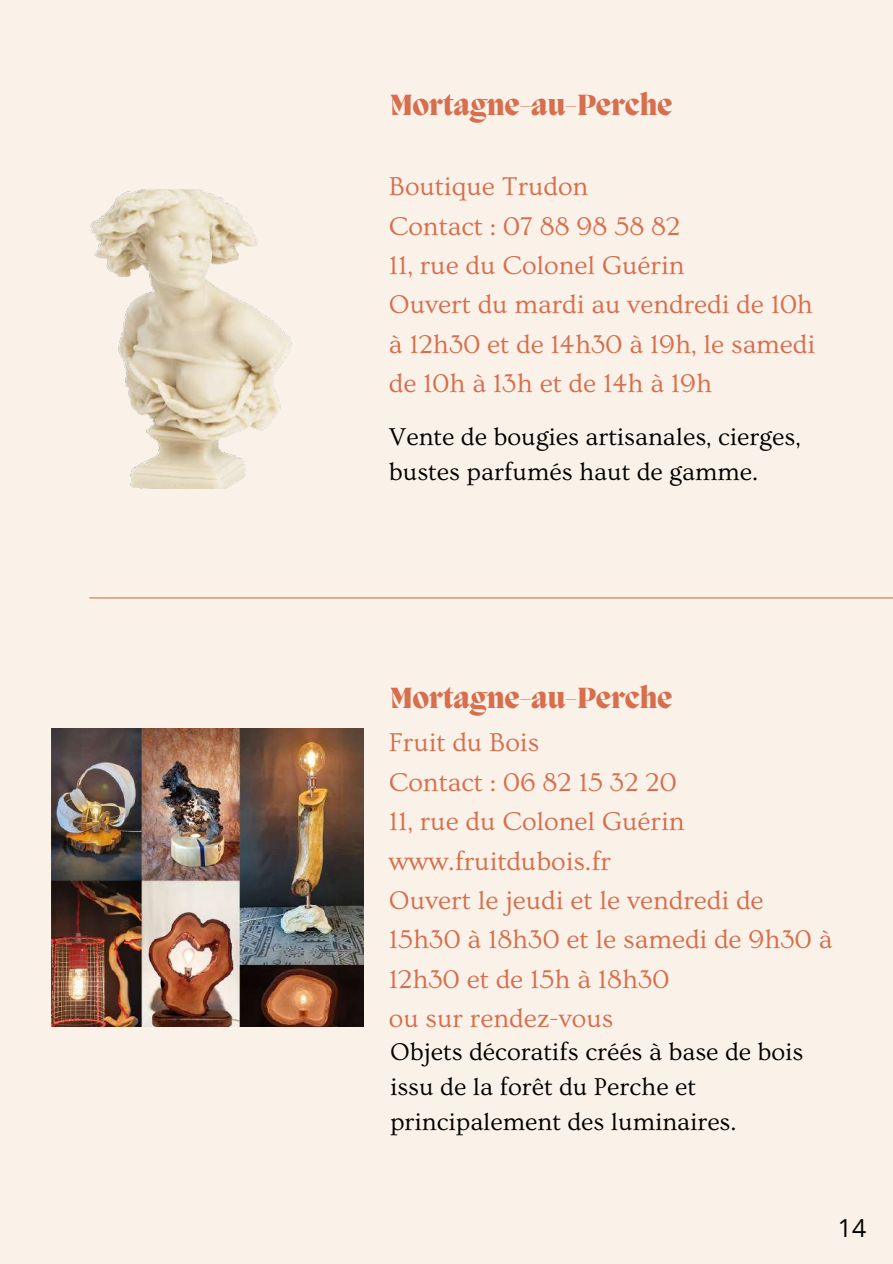
<style>
.page{position:relative;width:893px;height:1264px;background:#fff}
.page>*{position:absolute;margin:0;border:0;box-sizing:border-box;transform-origin:0 0}
.t1{font:800 30px "Migra";color:#d76e4d}
.t2{font:27px/39.3px "Ovo";color:#d76e4d}
.t3{font:25.5px/34.8px "Ovo";color:#000}
.t4{font:24.9px "Open Sans";color:#000}
</style>
<div class="page">
<div style="left:0;top:0;width:892px;height:1263px;background:#faf2e9"></div>
<hr style="left:89px;top:597px;width:803px;height:1px;background:#d76e4d">
<img style="left:90px;top:190px;width:202px;height:298px">
<img style="left:52px;top:728px;width:311px;height:298px">
<p class="t1" style="left:390px;top:91px;width:283px">Mortagne-au-Perche</p>
<p class="t2" style="left:389px;top:167px;width:428px">Boutique Trudon<br>Contact : 07 88 98 58 82<br>11, rue du Colonel Guérin<br>Ouvert du mardi au vendredi de 10h à 12h30 et de 14h30 à 19h, le samedi de 10h à 13h et de 14h à 19h</p>
<p class="t3" style="left:389px;top:420px;width:413px">Vente de bougies artisanales, cierges, bustes parfumés haut de gamme.</p>
<p class="t1" style="left:390px;top:684px;width:283px">Mortagne-au-Perche</p>
<p class="t2" style="left:389px;top:723px;width:445px">Fruit du Bois<br>Contact : 06 82 15 32 20<br>11, rue du Colonel Guérin www.fruitdubois.fr<br>Ouvert le jeudi et le vendredi de<br>15h30 à 18h30 et le samedi de 9h30 à<br>12h30 et de 15h à 18h30<br>ou sur rendez-vous</p>
<p class="t3" style="left:390px;top:1035px;width:415px">Objets décoratifs créés à base de bois issu de la forêt du Perche et principalement des luminaires.</p>
<p class="t4" style="left:837px;top:1210px;width:30px">14</p>
</div>
